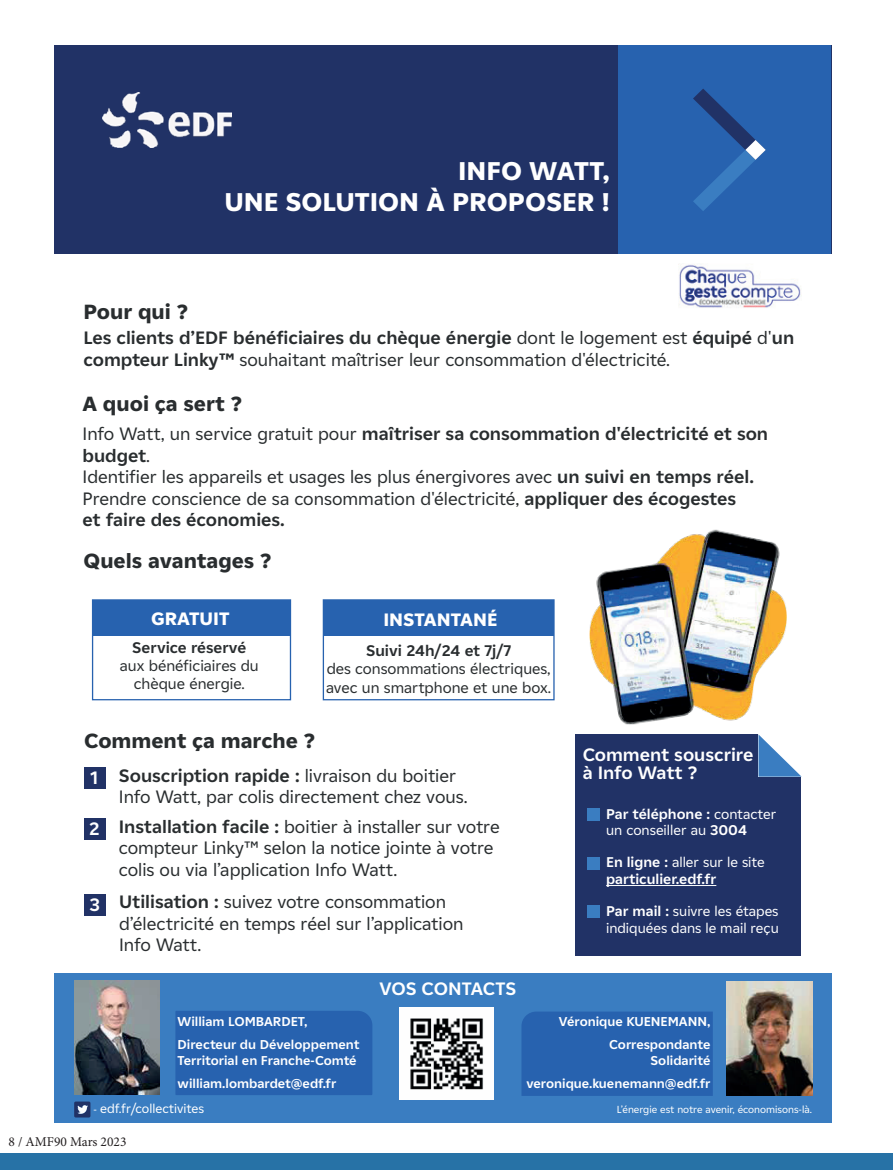
<style>
.page{position:relative;width:893px;height:1170px;background:#fff}
.page>*{position:absolute;margin:0;border:0;box-sizing:border-box;transform-origin:0 0}
.t1{font:800 25.65px/30.8px "EDF2020";color:#fff;text-align:right}
.t2{font:800 20.4px "EDF2020";color:#292d2f}
.t3{font:17.85px/21.5px "EDF2020";color:#292d2f}
.t4{font:700 17.85px/17.9px "EDF2020";color:#fff}
.t5{font:800 17.85px "EDF2020";color:#fff}
.t6{font:15.3px/18.5px "EDF2020";color:#292d2f;text-align:center}
.t7{font:700 15.3px "EDF2020";color:#292d2f}
.t8{font:14.1px/17px "EDF2020";color:#fff}
.t9{font:700 14.1px/17px "EDF2020";color:#fff}
.t10{font:13.5px "Minion Pro";color:#231f20}
.t11{font:700 12.75px/23px "EDF2020";color:#fff}
.t12{font:12.75px "EDF2020";color:#fff}
.t13{font:10.2px "EDF2020";color:#fff}
.s1{font-weight:700}
.s2{font-weight:700;color:#fff}
.s3{font-weight:400}
.s4{font-size:10.2px}
</style>
<div class="page">
<div style="left:0;top:1152px;width:893px;height:17px;background:#2772a6"></div>
<div style="left:54px;top:46px;width:777px;height:208px;background:#213266"></div>
<div style="left:618px;top:46px;width:213px;height:208px;background:#2762af"></div>
<div style="left:54px;top:973px;width:777px;height:150px;background:#3a7dc1"></div>
<div style="left:175px;top:1011px;width:197px;height:83px;background:#2762af"></div>
<svg style="left:693px;top:89px;width:73px;height:122px"></svg>
<img style="left:74px;top:980px;width:85px;height:114px">
<img style="left:727px;top:981px;width:86px;height:114px">
<div style="left:521px;top:1011px;width:192px;height:84px;background:#2762af"></div>
<svg style="left:74px;top:1101px;width:16px;height:16px"></svg>
<img style="left:102px;top:93px;width:130px;height:54px">
<img style="left:400px;top:1007px;width:94px;height:92px">
<div style="left:84px;top:767px;width:22px;height:21px;background:#213266"></div>
<div style="left:84px;top:818px;width:22px;height:22px;background:#213266"></div>
<div style="left:84px;top:894px;width:22px;height:21px;background:#213266"></div>
<div style="left:92px;top:599px;width:199px;height:101px;border:1px solid #2762af"></div>
<div style="left:93px;top:600px;width:197px;height:35px;background:#2762af"></div>
<div style="left:323px;top:599px;width:232px;height:101px;border:1px solid #2762af"></div>
<div style="left:323px;top:600px;width:231px;height:35px;background:#2762af"></div>
<img style="left:678px;top:264px;width:124px;height:44px">
<div style="left:575px;top:734px;width:226px;height:221px;background:#213266"></div>
<svg style="left:758px;top:734px;width:43px;height:42px"></svg>
<div style="left:587px;top:905px;width:13px;height:12px;background:#3a7dc1"></div>
<div style="left:587px;top:808px;width:13px;height:12px;background:#3a7dc1"></div>
<div style="left:587px;top:856px;width:13px;height:13px;background:#3a7dc1"></div>
<hr style="left:606px;top:885px;width:110px;height:1px;background:#fff">
<img style="left:590px;top:529px;width:197px;height:196px">
<h1 class="t1" style="left:224px;top:154px;width:387px">INFO WATT,<br>UNE SOLUTION À PROPOSER !</h1>
<p class="t2" style="left:83px;top:297px;width:106px">Pour qui ?</p>
<p class="t3" style="left:84px;top:326px;width:712px"><span class="s1">Les clients d’EDF bénéficiaires du chèque énergie</span> dont le logement est <span class="s1">équipé</span> d'<span class="s1">un compteur Linky™</span> souhaitant maîtriser leur consommation d'électricité.</p>
<p class="t2" style="left:82px;top:389px;width:161px">A quoi ça sert ?</p>
<p class="t3" style="left:83px;top:423px;width:687px">Info Watt, un service gratuit pour <span class="s1">maîtriser sa consommation d'électricité et son budget</span>.<br>Identifier les appareils et usages les plus énergivores avec <span class="s1">un suivi en temps réel.<br></span>Prendre conscience de sa consommation d'électricité, <span class="s1">appliquer des écogestes<br>et faire des économies.</span></p>
<p class="t2" style="left:84px;top:546px;width:189px">Quels avantages ?</p>
<p class="t5" style="left:151px;top:605px;width:80px">GRATUIT</p>
<p class="t5" style="left:383px;top:606px;width:115px">INSTANTANÉ</p>
<p class="t7" style="left:132px;top:636px;width:116px">Service réservé</p>
<p class="t6" style="left:120px;top:655px;width:140px">aux bénéficiaires du chèque énergie.</p>
<p class="t7" style="left:366px;top:639px;width:146px">Suivi 24h/24 et 7j/7</p>
<p class="t6" style="left:326px;top:659px;width:227px;text-align:left">des consommations électriques, avec un smartphone et une box.</p>
<p class="t2" style="left:84px;top:726px;width:232px">Comment ça marche ?</p>
<p class="t3" style="left:119px;top:764px;width:350px;text-indent:-29px"><span class="s2">1</span> <span class="s1">Souscription rapide :</span> livraison du boitier<br>Info Watt, par colis directement chez vous.</p>
<p class="t3" style="left:119px;top:815px;width:382px;text-indent:-30px"><span class="s2">2</span> <span class="s1">Installation facile :</span> boitier à installer sur votre compteur Linky™ selon la notice jointe à votre colis ou via l’application Info Watt.</p>
<p class="t3" style="left:119px;top:890px;width:346px;text-indent:-30px"><span class="s2">3</span> <span class="s1">Utilisation :</span> suivez votre consommation d’électricité en temps réel sur l’application<br>Info Watt.</p>
<p class="t4" style="left:379px;top:979px;width:138px">VOS CONTACTS</p>
<p class="t4" style="left:583px;top:745px;width:172px">Comment souscrire à Info Watt ?</p>
<p class="t8" style="left:606px;top:804px;width:172px"><span class="s1">Par téléphone :</span> contacter un conseiller au <span class="s1">3004</span></p>
<p class="t9" style="left:606px;top:853px;width:160px">En ligne : <span class="s3">aller sur le site </span>particulier.edf.fr</p>
<p class="t8" style="left:606px;top:901px;width:174px"><span class="s1">Par mail :</span> suivre les étapes indiquées dans le mail reçu</p>
<p class="t11" style="left:178px;top:1009px;width:183px">William LOMBARDET,<br>Directeur du Développement</p>
<p class="t11" style="left:178px;top:1048px;width:181px">Territorial en Franche-Comté william.lombardet@edf.fr</p>
<p class="t11" style="left:559px;top:1009px;width:153px;text-align:right">Véronique KUENEMANN,<br>Correspondante</p>
<p class="t11" style="left:526px;top:1048px;width:186px;text-align:right">Solidarité veronique.kuenemann@edf.fr</p>
<p class="t12" style="left:94px;top:1099px;width:112px"><span class="s4">-</span> edf.fr/collectivites</p>
<p class="t13" style="left:617px;top:1102px;width:197px">L’énergie est notre avenir, économisons-là.</p>
<p class="t10" style="left:9px;top:1132px;width:120px">8 / AMF90 Mars 2023</p>
</div>
